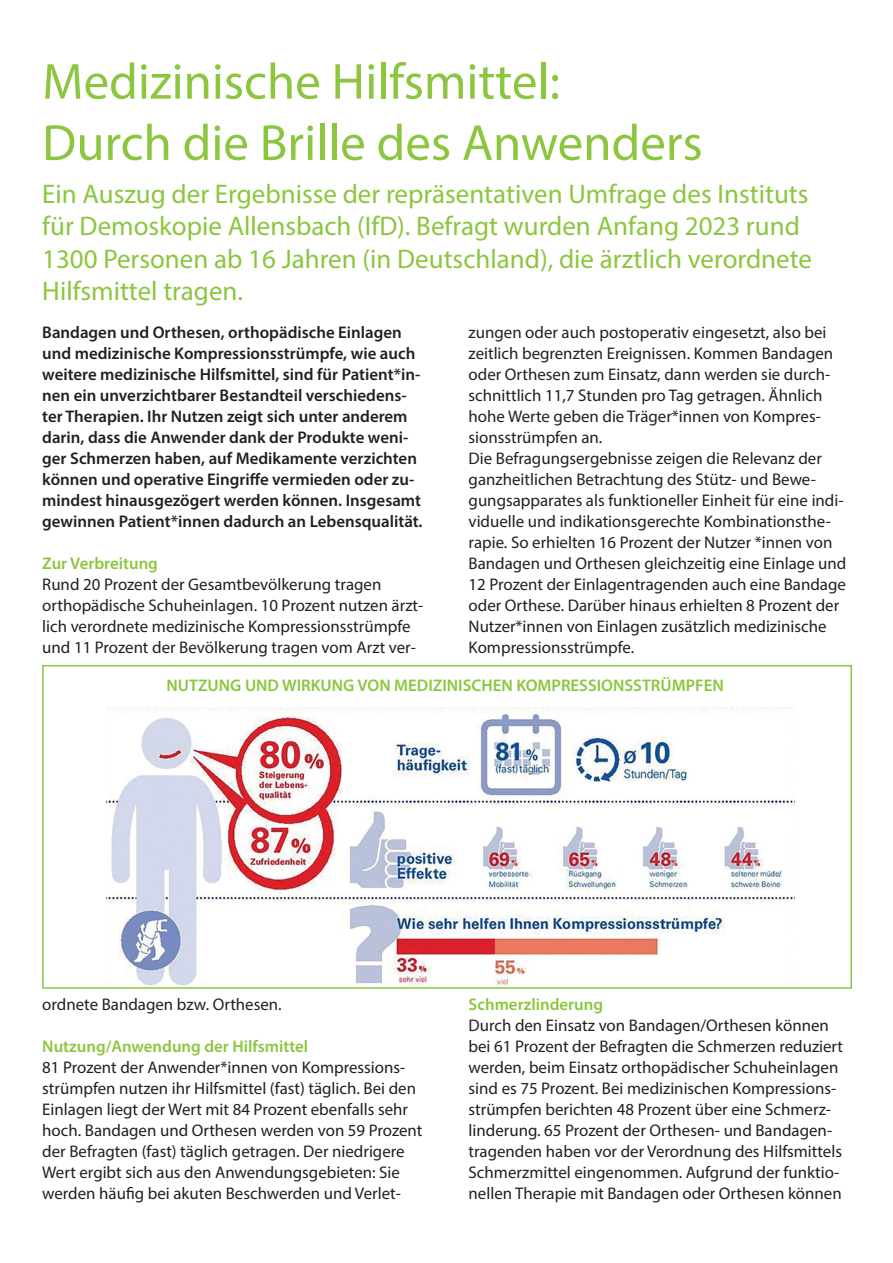
<style>
.page{position:relative;width:893px;height:1263px;background:#fff}
.page>*{position:absolute;margin:0;border:0;box-sizing:border-box;transform-origin:0 0}
.t1{font:51px/61.2px "Myriad Pro";color:#8bc63e}
.t2{font:27px/32.4px "Myriad Pro";color:#8bc63e}
.t3{font:16.8px/21px "Myriad Pro";color:#231f20}
.t4{font:600 16.8px/21px "Myriad Pro";color:#231f20}
.t5{font:600 16.8px "Myriad Pro";color:#8bc63e}
</style>
<div class="page">
<img style="left:107px;top:708px;width:687px;height:278px">
<div style="left:42px;top:665px;width:810px;height:324px;border:2px solid #8bc63e"></div>
<h1 class="t1" style="left:42px;top:50px;width:662px">Medizinische Hilfsmittel:<br>Durch die Brille des Anwenders</h1>
<h2 class="t2" style="left:42px;top:177px;width:771px">Ein Auszug der Ergebnisse der repräsentativen Umfrage des Instituts für Demoskopie Allensbach (IfD). Befragt wurden Anfang 2023 rund 1300 Personen ab 16 Jahren (in Deutschland), die ärztlich verordnete Hilfsmittel tragen.</h2>
<p class="t4" style="left:42px;top:321px;width:382px">Bandagen und Orthesen, orthopädische Einlagen und medizinische Kompressionsstrümpfe, wie auch weitere medizinische Hilfsmittel, sind für Patient*in&shy;nen ein unverzichtbarer Bestandteil verschiedens&shy;ter Therapien. Ihr Nutzen zeigt sich unter anderem darin, dass die Anwender dank der Produkte weni&shy;ger Schmerzen haben, auf Medikamente verzichten können und operative Eingriffe vermieden oder zu&shy;mindest hinausgezögert werden können. Insgesamt gewinnen Patient*innen dadurch an Lebensqualität.</p>
<p class="t5" style="left:42px;top:553px;width:117px">Zur Verbreitung</p>
<p class="t3" style="left:42px;top:574px;width:383px">Rund 20 Prozent der Gesamtbevölkerung tragen orthopädische Schuheinlagen. 10 Prozent nutzen ärzt&shy;lich verordnete medizinische Kompressionsstrümpfe und 11 Prozent der Bevölkerung tragen vom Arzt ver-</p>
<p class="t3" style="left:469px;top:322px;width:379px">zungen oder auch postoperativ eingesetzt, also bei zeitlich begrenzten Ereignissen. Kommen Bandagen oder Orthesen zum Einsatz, dann werden sie durch&shy;schnittlich 11,7 Stunden pro Tag getragen. Ähnlich hohe Werte geben die Träger*innen von Kompres&shy;sionsstrümpfen an.<br>Die Befragungsergebnisse zeigen die Relevanz der ganzheitlichen Betrachtung des Stütz- und Bewe&shy;gungsapparates als funktioneller Einheit für eine indi&shy;viduelle und indikationsgerechte Kombinationsthe&shy;rapie. So erhielten 16 Prozent der Nutzer *innen von Bandagen und Orthesen gleichzeitig eine Einlage und 12 Prozent der Einlagentragenden auch eine Bandage oder Orthese. Darüber hinaus erhielten 8 Prozent der Nutzer*innen von Einlagen zusätzlich medizinische Kompressionsstrümpfe.</p>
<p class="t5" style="left:167px;top:675px;width:559px">NUTZUNG UND WIRKUNG VON MEDIZINISCHEN KOMPRESSIONSSTRÜMPFEN</p>
<p class="t3" style="left:42px;top:994px;width:241px">ordnete Bandagen bzw. Orthesen.</p>
<p class="t5" style="left:42px;top:1036px;width:267px">Nutzung/Anwendung der Hilfsmittel</p>
<p class="t3" style="left:42px;top:1057px;width:382px">81 Prozent der Anwender*innen von Kompressions&shy;strümpfen nutzen ihr Hilfsmittel (fast) täglich. Bei den Einlagen liegt der Wert mit 84 Prozent ebenfalls sehr hoch. Bandagen und Orthesen werden von 59 Prozent der Befragten (fast) täglich getragen. Der niedrigere Wert ergibt sich aus den Anwendungsgebieten: Sie werden häufig bei akuten Beschwerden und Verlet-</p>
<p class="t5" style="left:469px;top:993px;width:136px">Schmerzlinderung</p>
<p class="t3" style="left:469px;top:1014px;width:376px">Durch den Einsatz von Bandagen/Orthesen können bei 61 Prozent der Befragten die Schmerzen reduziert werden, beim Einsatz orthopädischer Schuheinlagen sind es 75 Prozent. Bei medizinischen Kompressions&shy;strümpfen berichten 48 Prozent über eine Schmerz&shy;linderung. 65 Prozent der Orthesen- und Bandagen&shy;tragenden haben vor der Verordnung des Hilfsmittels Schmerzmittel eingenommen. Aufgrund der funktio&shy;nellen Therapie mit Bandagen oder Orthesen können</p>
</div>
